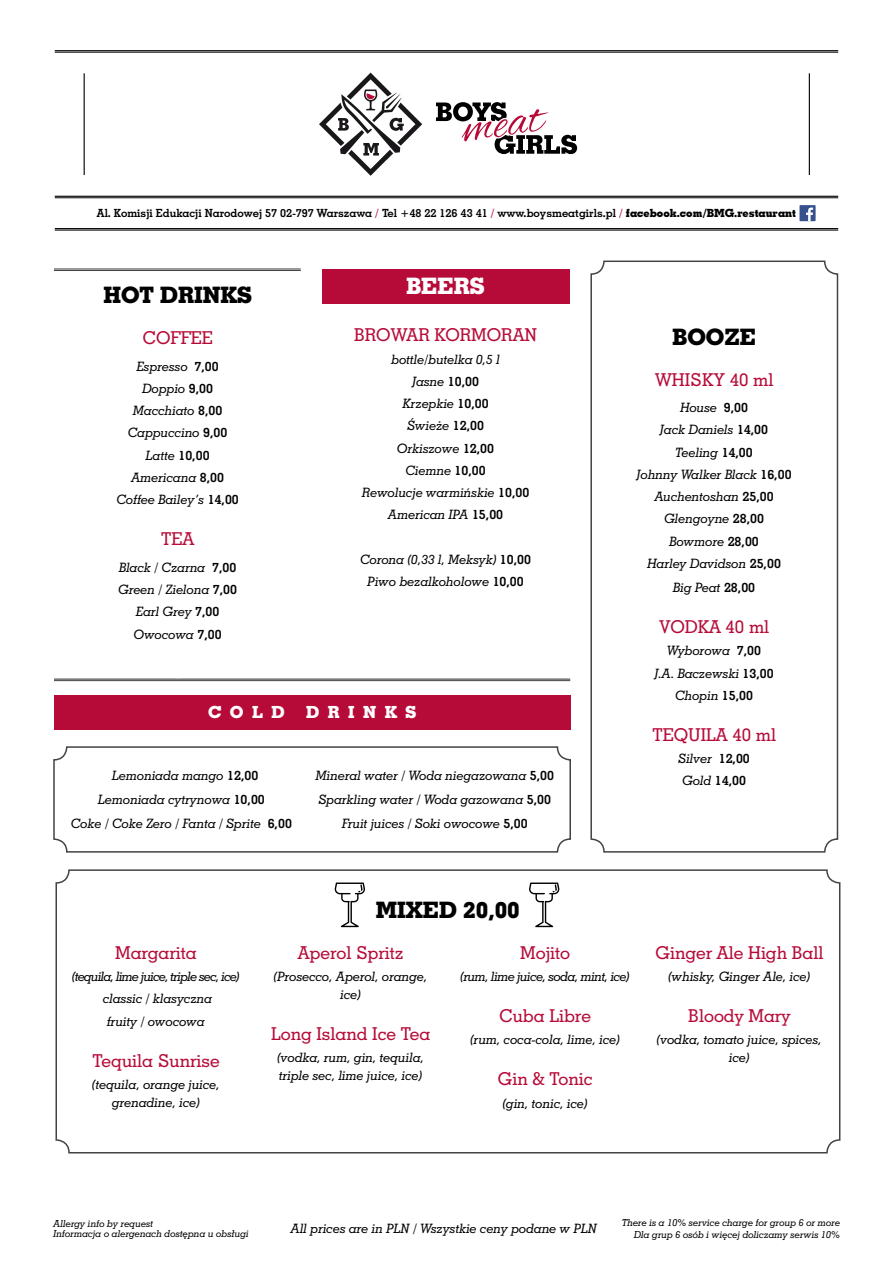
<style>
.page{position:relative;width:893px;height:1263px;background:#fff}
.page>*{position:absolute;margin:0;border:0;box-sizing:border-box;transform-origin:0 0}
.t1{font:21px "Geo Slab 703 X Bd PL";color:#000}
.t2{font:21px "Geo Slab 703 X Bd PL";color:#fff}
.t3{font:16.5px "Geo Slab 703 Md PL";color:#b60b38}
.t4{font:15.45px "Geo Slab 703 X Bd PL";letter-spacing:.55em;color:#fff}
.t5{font:italic 12px/22.2px "Geo Slab 703 Md PL";color:#000;text-align:center}
.t6{font:italic 12px "Geo Slab 703 Md PL";letter-spacing:-.04em;color:#000}
.t7{font:10.5px "Geo Slab 703 Bd PL";color:#000}
.t8{font:italic 9px/10.2px "Geo Slab 703 Md PL";color:#000}
.s1{color:#b60b38}
.s2{font-family:"Geo Slab 703 X Bd PL"}
.s3{font-family:"Geo Slab 703 Bd PL";font-style:normal}
</style>
<div class="page">
<div style="left:53px;top:746px;width:518px;height:107px;border:2px solid #444244;border-radius:13px"></div>
<div style="left:322px;top:269px;width:248px;height:34px;background:#b60b38"></div>
<div style="left:54px;top:695px;width:516px;height:34px;background:#b60a38"></div>
<div style="left:590px;top:261px;width:248px;height:592px;border:2px solid #444244;border-radius:13px"></div>
<div style="left:55px;top:869px;width:785px;height:284px;border:2px solid #444244;border-radius:13px"></div>
<hr style="left:84px;top:73px;width:1px;height:102px;background:#000">
<hr style="left:809px;top:73px;width:1px;height:102px;background:#000">
<hr style="left:55px;top:196px;width:783px;height:1px;background:#000">
<hr style="left:55px;top:197px;width:783px;height:1px;background:#000">
<hr style="left:55px;top:52px;width:783px;height:1px;background:#000">
<hr style="left:55px;top:50px;width:783px;height:1px;background:#000">
<hr style="left:55px;top:229px;width:783px;height:2px;background:#000">
<hr style="left:55px;top:228px;width:783px;height:1px;background:#000">
<div style="left:799px;top:205px;width:17px;height:16px;background:#35528f"></div>
<svg style="left:806px;top:208px;width:7px;height:13px"></svg>
<svg style="left:319px;top:73px;width:103px;height:103px"></svg>
<svg style="left:436px;top:102px;width:141px;height:52px"></svg>
<hr style="left:54px;top:678px;width:516px;height:2px;background:#444244">
<hr style="left:54px;top:680px;width:516px;height:1px;background:#444244">
<hr style="left:54px;top:270px;width:247px;height:1px;background:#444244">
<hr style="left:54px;top:269px;width:247px;height:1px;background:#444244">
<svg style="left:529px;top:882px;width:31px;height:45px"></svg>
<svg style="left:334px;top:882px;width:31px;height:45px"></svg>
<p class="t7" style="left:97px;top:206px;width:700px">Al. Komisji Edukacji Narodowej 57 02-797 Warszawa <span class="s1">/</span> Tel +48 22 126 43 41 <span class="s1">/</span> www.boysmeatgirls.pl <span class="s1">/</span> <span class="s2">facebook.com/BMG.restaurant</span></p>
<p class="t1" style="left:103px;top:281px;width:150px">HOT DRINKS</p>
<p class="t3" style="left:143px;top:327px;width:71px">COFFEE</p>
<p class="t5" style="left:117px;top:355px;width:124px">Espresso <span class="s3">7,00<br></span>Doppio <span class="s3">9,00<br></span>Macchiato <span class="s3">8,00<br></span>Cappuccino <span class="s3">9,00<br></span>Latte <span class="s3">10,00<br></span>Americana <span class="s3">8,00<br></span>Coffee Bailey’s <span class="s3">14,00</span></p>
<p class="t3" style="left:161px;top:528px;width:35px">TEA</p>
<p class="t5" style="left:118px;top:556px;width:120px">Black / Czarna <span class="s3">7,00<br></span>Green / Zielona <span class="s3">7,00<br></span>Earl Grey <span class="s3">7,00<br></span>Owocowa <span class="s3">7,00</span></p>
<p class="t2" style="left:406px;top:273px;width:80px">BEERS</p>
<p class="t3" style="left:354px;top:324px;width:185px">BROWAR KORMORAN</p>
<p class="t5" style="left:362px;top:348px;width:169px">bottle/butelka 0,5 l<br>Jasne <span class="s3">10,00<br></span>Krzepkie <span class="s3">10,00<br></span>Świeże <span class="s3">12,00<br></span>Orkiszowe <span class="s3">12,00<br></span>Ciemne <span class="s3">10,00<br></span>Rewolucje warmińskie <span class="s3">10,00<br></span>American IPA <span class="s3">15,00</span></p>
<p class="t5" style="left:360px;top:548px;width:172px">Corona (0,33 l, Meksyk) <span class="s3">10,00<br></span>Piwo bezalkoholowe <span class="s3">10,00</span></p>
<p class="t4" style="left:208px;top:702px;width:78px">COLD</p>
<p class="t4" style="left:306px;top:702px;width:112px">DRINKS</p>
<p class="t5" style="left:112px;top:764px;width:148px">Lemoniada mango <span class="s3">12,00</span></p>
<p class="t5" style="left:98px;top:788px;width:168px">Lemoniada cytrynowa <span class="s3">10,00</span></p>
<p class="t5" style="left:71px;top:812px;width:222px">Coke / Coke Zero / Fanta / Sprite <span class="s3">6,00</span></p>
<p class="t5" style="left:316px;top:763px;width:240px;line-height:24px">Mineral water / Woda niegazowana <span class="s3">5,00<br></span>Sparkling water / Woda gazowana <span class="s3">5,00<br></span>Fruit juices / Soki owocowe <span class="s3">5,00</span></p>
<p class="t1" style="left:376px;top:896px;width:146px">MIXED 20,00</p>
<p class="t1" style="left:672px;top:323px;width:85px">BOOZE</p>
<p class="t3" style="left:655px;top:368px;width:120px">WHISKY 40 ml</p>
<p class="t5" style="left:637px;top:396px;width:156px">House <span class="s3">9,00<br></span>Jack Daniels <span class="s3">14,00<br></span>Teeling <span class="s3">14,00<br></span>Johnny Walker Black <span class="s3">16,00<br></span>Auchentoshan <span class="s3">25,00<br></span>Glengoyne <span class="s3">28,00<br></span>Bowmore <span class="s3">28,00<br></span>Harley Davidson <span class="s3">25,00</span></p>
<p class="t5" style="left:673px;top:576px;width:83px">Big Peat <span class="s3">28,00</span></p>
<p class="t3" style="left:659px;top:616px;width:111px">VODKA 40 ml</p>
<p class="t5" style="left:655px;top:639px;width:121px">Wyborowa <span class="s3">7,00<br></span>J.A. Baczewski <span class="s3">13,00<br></span>Chopin <span class="s3">15,00</span></p>
<p class="t3" style="left:652px;top:724px;width:125px">TEQUILA 40 ml</p>
<p class="t5" style="left:678px;top:747px;width:73px">Silver <span class="s3">12,00<br></span>Gold <span class="s3">14,00</span></p>
<p class="t3" style="left:115px;top:942px;width:83px">Margarita</p>
<p class="t5" style="left:72px;top:965px;width:169px">(tequila, lime juice, triple sec, ice) classic / klasyczna<br>fruity / owocowa</p>
<p class="t3" style="left:92px;top:1049px;width:129px">Tequila Sunrise</p>
<p class="t5" style="left:92px;top:1075px;width:129px;line-height:18px">(tequila, orange juice, grenadine, ice)</p>
<p class="t3" style="left:298px;top:942px;width:107px">Aperol Spritz</p>
<p class="t5" style="left:274px;top:967px;width:155px;line-height:18px">(Prosecco, Aperol, orange, ice)</p>
<p class="t3" style="left:271px;top:1023px;width:161px">Long Island Ice Tea</p>
<p class="t5" style="left:277px;top:1049px;width:148px;line-height:18px;text-align:left">(vodka, rum, gin, tequila, triple sec, lime juice, ice)</p>
<p class="t3" style="left:520px;top:942px;width:51px">Mojito</p>
<p class="t6" style="left:461px;top:968px;width:171px">(rum, lime juice, soda, mint, ice)</p>
<p class="t3" style="left:499px;top:1005px;width:93px">Cuba Libre</p>
<p class="t5" style="left:470px;top:1028px;width:151px">(rum, coca-cola, lime, ice)</p>
<p class="t3" style="left:498px;top:1068px;width:96px">Gin &amp; Tonic</p>
<p class="t5" style="left:503px;top:1092px;width:87px">(gin, tonic, ice)</p>
<p class="t3" style="left:655px;top:942px;width:170px">Ginger Ale High Ball</p>
<p class="t5" style="left:668px;top:965px;width:144px">(whisky, Ginger Ale, ice)</p>
<p class="t3" style="left:688px;top:1005px;width:104px">Bloody Mary</p>
<p class="t5" style="left:657px;top:1031px;width:167px;line-height:18px">(vodka, tomato juice, spices, ice)</p>
<p class="t8" style="left:54px;top:1218px;width:197px">Allergy info by request<br>Informacja o alergenach dostępna u obsługi</p>
<p class="t8" style="left:622px;top:1216px;width:220px;line-height:12px;text-align:right">There is a 10% service charge for group 6 or more<br>Dla grup 6 osób i więcej doliczamy serwis 10%</p>
<p class="t5" style="left:291px;top:1217px;width:308px">All prices are in PLN / Wszystkie ceny podane w PLN</p>
</div>
